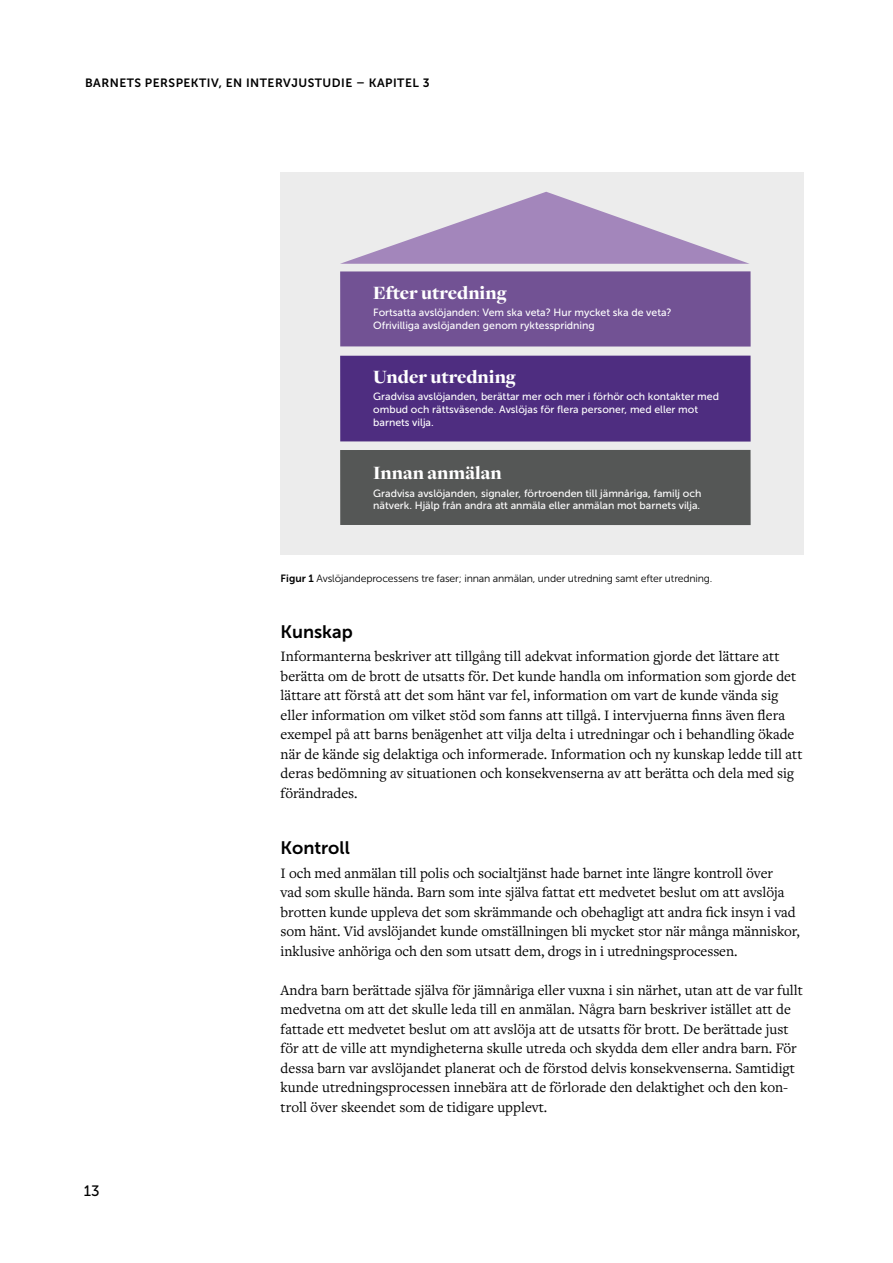
<style>
.page{position:relative;width:893px;height:1263px;background:#fff}
.page>*{position:absolute;margin:0;border:0;box-sizing:border-box;transform-origin:0 0}
.t1{font:900 19.5px "Msnprx Freight Disp Pro";color:#fff}
.t2{font:18px "Lhvfnv Museo Sans 700";color:#000}
.Bröd{font:15px/19.5px "Ntbkjj Freight Text Pro";color:#000}
.t3{font:15px "Sknqwn Museo Sans 500";color:#000}
.t4{font:12px "Lhvfnv Museo Sans 700";letter-spacing:.04em;color:#000}
.t5{font:10.5px/12.8px "Xhmmpd Museo Sans 500";color:#fff}
.t6{font:10.5px "Qxssjs Museo Sans 300";letter-spacing:-.015em;color:#000}
.s1{font-family:"Lhvfnv Museo Sans 700"}
</style>
<div class="page">
<div style="left:281px;top:172px;width:523px;height:383px;background:#ececec"></div>
<div style="left:340px;top:450px;width:411px;height:75px;background:#555756"></div>
<div style="left:340px;top:356px;width:411px;height:86px;background:#4e2d80"></div>
<div style="left:340px;top:271px;width:411px;height:76px;background:#725294"></div>
<svg style="left:340px;top:192px;width:409px;height:72px"></svg>
<p class="t4" style="left:85px;top:76px;width:346px">BARNETS PERSPEKTIV, EN INTERVJUSTUDIE – KAPITEL 3</p>
<p class="t1" style="left:373px;top:280px;width:135px">Efter utredning</p>
<p class="t5" style="left:373px;top:306px;width:300px">Fortsatta avslöjanden: Vem ska veta? Hur mycket ska de veta?<br>Ofrivilliga avslöjanden genom ryktesspridning</p>
<p class="t1" style="left:373px;top:364px;width:144px">Under utredning</p>
<p class="t5" style="left:373px;top:390px;width:347px">Gradvisa avslöjanden, berättar mer och mer i förhör och kontakter med ombud och rättsväsende. Avslöjas för flera personer, med eller mot barnets vilja.</p>
<p class="t1" style="left:373px;top:460px;width:130px">Innan anmälan</p>
<p class="t5" style="left:373px;top:487px;width:330px">Gradvisa avslöjanden, signaler, förtroenden till jämnåriga, familj och nätverk. Hjälp från andra att anmäla eller anmälan mot barnets vilja.</p>
<p class="t6" style="left:281px;top:572px;width:433px"><span class="s1">Figur 1</span> Avslöjandeprocessens tre faser; innan anmälan, under utredning samt efter utredning.</p>
<h2 class="t2" style="left:281px;top:621px;width:74px">Kunskap</h2>
<p class="Bröd" style="left:281px;top:646px;width:523px">Informanterna beskriver att tillgång till adekvat information gjorde det lättare att berätta om de brott de utsatts för. Det kunde handla om information som gjorde det lättare att förstå att det som hänt var fel, information om vart de kunde vända sig eller information om vilket stöd som fanns att tillgå. I intervjuerna finns även flera exempel på att barns benägenhet att vilja delta i utredningar och i behandling ökade när de kände sig delaktiga och informerade. Information och ny kunskap ledde till att deras bedömning av situationen och konsekvenserna av att berätta och dela med sig förändrades.</p>
<p class="t3" style="left:84px;top:1182px;width:17px">13</p>
<h2 class="t2" style="left:281px;top:837px;width:71px">Kontroll</h2>
<p class="Bröd" style="left:281px;top:862px;width:521px">I och med anmälan till polis och socialtjänst hade barnet inte längre kontroll över<br>vad som skulle hända. Barn som inte själva fattat ett medvetet beslut om att avslöja brotten kunde uppleva det som skrämmande och obehagligt att andra fick insyn i vad som hänt. Vid avslöjandet kunde omställningen bli mycket stor när många människor, inklusive anhöriga och den som utsatt dem, drogs in i utredningsprocessen.</p>
<p class="Bröd" style="left:281px;top:979px;width:524px">Andra barn berättade själva för jämnåriga eller vuxna i sin närhet, utan att de var fullt medvetna om att det skulle leda till en anmälan. Några barn beskriver istället att de fattade ett medvetet beslut om att avslöja att de utsatts för brott. De berättade just för att de ville att myndigheterna skulle utreda och skydda dem eller andra barn. För dessa barn var avslöjandet planerat och de förstod delvis konsekvenserna. Samtidigt kunde utredningsprocessen innebära att de förlorade den delaktighet och den kon&shy;troll över skeendet som de tidigare upplevt.</p>
</div>
